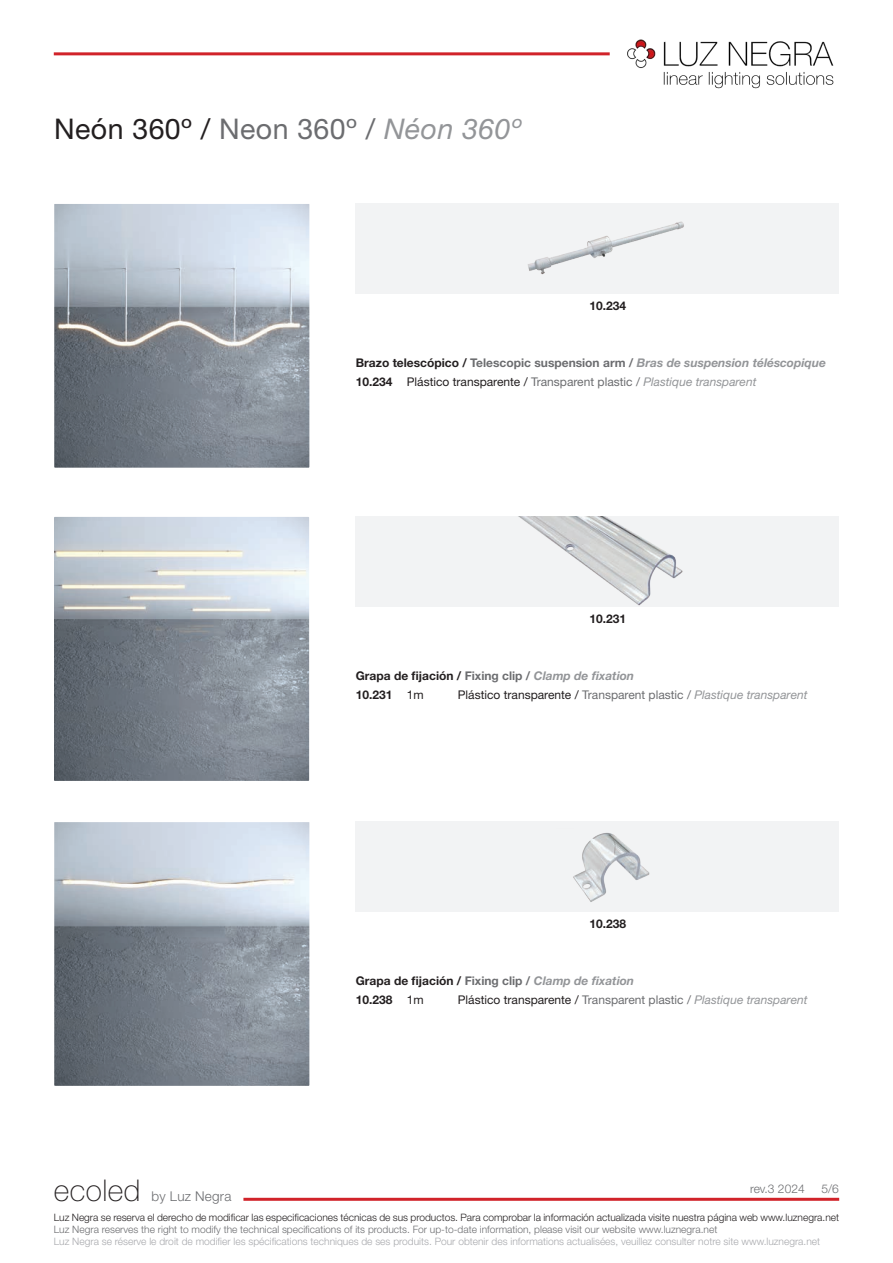
<style>
.page{position:relative;width:893px;height:1263px;background:#fff}
.page>*{position:absolute;margin:0;border:0;box-sizing:border-box;transform-origin:0 0}
.t1{font:28.5px "Helvetica Neue LT Std";letter-spacing:.015em;color:#231f20}
.t2{font:300 13.5px "Helvetica Neue LT Std";letter-spacing:.015em;color:#6c6d70}
.Tabla_Descripcion_CAST{font:12px "Helvetica Neue LT Std";color:#231f20}
.Tabla_Titular_CAST{font:700 12px "Helvetica Neue LT Std";color:#231f20}
.Tabla_Titular_CAST-2{font:italic 700 12px "Helvetica Neue LT Std";color:#939598}
.REFERENCIA{font:700 12px "Helvetica Neue LT Std";color:#231f20}
.t3{font:300 12px "Helvetica Neue LT Std";color:#6c6d70}
.t4{font:300 10.2px "Helvetica Neue LT Std";color:#a8a9ad}
.t5{font:300 10.2px "Helvetica Neue LT Std";color:#231f20}
.t6{font:300 10.2px "Helvetica Neue LT Std";color:#6c6d70}
.s1{color:#6c6d70}
.s2{font-style:italic;color:#939598}
.s3{font-style:normal;color:#231f20}
.s4{font-style:normal;color:#6c6d70}
.s5{font-weight:100;font-size:30px;color:#231f20}
</style>
<div class="page">
<hr style="left:54px;top:52px;width:556px;height:3px;background:#d1232a">
<hr style="left:243px;top:1198px;width:596px;height:3px;background:#d1232a">
<img style="left:627px;top:39px;width:207px;height:50px">
<div style="left:356px;top:204px;width:483px;height:90px;background:#f2f3f4"></div>
<div style="left:356px;top:517px;width:483px;height:90px;background:#f2f3f4"></div>
<div style="left:356px;top:822px;width:483px;height:90px;background:#f2f3f4"></div>
<img style="left:54px;top:204px;width:255px;height:264px">
<img style="left:528px;top:221px;width:156px;height:54px">
<img style="left:54px;top:517px;width:255px;height:264px">
<img style="left:519px;top:517px;width:164px;height:89px">
<img style="left:54px;top:822px;width:255px;height:264px">
<img style="left:573px;top:833px;width:77px;height:69px">
<p class="t1" style="left:54px;top:112px;width:468px">Neón 360º / <span class="s1">Neon 360º /</span> <span class="s2">Néon 360º</span></p>
<p class="Tabla_Titular_CAST" style="left:589px;top:298px;width:38px">10.234</p>
<p class="Tabla_Titular_CAST-2" style="left:356px;top:355px;width:472px"><span class="s3">Brazo telescópico /</span> <span class="s4">Telescopic suspension arm</span> <span class="s1">/</span> Bras de suspension téléscopique</p>
<p class="REFERENCIA" style="left:356px;top:374px;width:38px">10.234</p>
<p class="Tabla_Descripcion_CAST" style="left:407px;top:375px;width:351px">Plástico transparente / <span class="s1">Transparent plastic /</span> <span class="s2">Plastique transparent</span></p>
<p class="Tabla_Titular_CAST" style="left:589px;top:611px;width:38px">10.231</p>
<p class="Tabla_Titular_CAST" style="left:356px;top:668px;width:280px">Grapa de fijación / <span class="s1">Fixing clip /</span> <span class="s2">Clamp de fixation</span></p>
<p class="REFERENCIA" style="left:356px;top:688px;width:38px">10.231</p>
<p class="Tabla_Descripcion_CAST" style="left:407px;top:688px;width:18px">1m</p>
<p class="Tabla_Descripcion_CAST" style="left:458px;top:688px;width:351px">Plástico transparente / <span class="s1">Transparent plastic /</span> <span class="s2">Plastique transparent</span></p>
<p class="Tabla_Titular_CAST" style="left:589px;top:916px;width:38px">10.238</p>
<p class="Tabla_Titular_CAST" style="left:356px;top:973px;width:280px">Grapa de fijación / <span class="s1">Fixing clip /</span> <span class="s2">Clamp de fixation</span></p>
<p class="REFERENCIA" style="left:356px;top:992px;width:38px">10.238</p>
<p class="Tabla_Descripcion_CAST" style="left:407px;top:993px;width:18px">1m</p>
<p class="Tabla_Descripcion_CAST" style="left:458px;top:993px;width:351px">Plástico transparente / <span class="s1">Transparent plastic /</span> <span class="s2">Plastique transparent</span></p>
<p class="t2" style="left:54px;top:1188px;width:179px"><span class="s5">ecoled</span> by Luz Negra</p>
<p class="t5" style="left:54px;top:1211px;width:787px">Luz Negra se reserva el derecho de modificar las especificaciones técnicas de sus productos. Para comprobar la información actualizada visite nuestra página web www.luznegra.net</p>
<p class="t6" style="left:54px;top:1223px;width:665px">Luz Negra reserves the right to modify the technical specifications of its products. For up-to-date information, please visit our website www.luznegra.net</p>
<p class="t4" style="left:54px;top:1235px;width:768px">Luz Negra se réserve le droit de modifier les spécifications techniques de ses produits. Pour obtenir des informations actualisées, veuillez consulter notre site www.luznegra.net</p>
<p class="t3" style="left:750px;top:1181px;width:56px">rev.3 2024</p>
<p class="t3" style="left:822px;top:1181px;width:19px">5/6</p>
</div>
